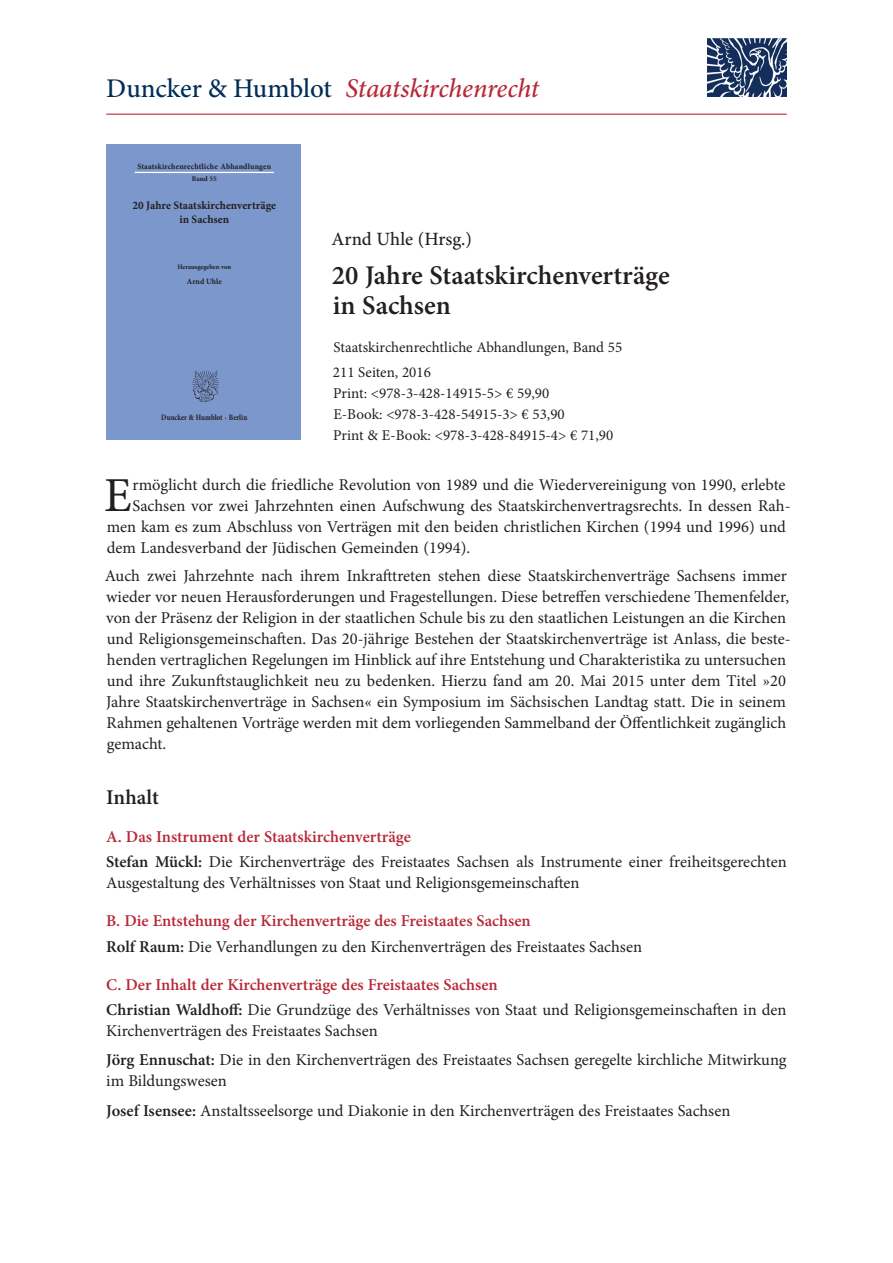
<style>
.page{position:relative;width:893px;height:1263px;background:#fff}
.page>*{position:absolute;margin:0;border:0;box-sizing:border-box;transform-origin:0 0}
.t1{font:48.75px "Minion Pro";color:#231f20}
.t2{font:600 27px/30px "Minion Pro";color:#231f20}
.t3{font:italic 500 27px "Minion Pro";letter-spacing:-.01em;color:#b72837}
.t4{font:600 21px "Minion Pro";color:#231f20}
.t5{font:500 18.75px "Minion Pro";letter-spacing:-.005em;color:#231f20}
.t6{font:16.5px/21px "Minion Pro";color:#231f20}
.t7{font:15px/21px "Minion Pro";color:#231f20}
.t8{font:700 11.4px/13.5px "Minion Pro";color:#231f20;text-align:center}
.t9{font:700 8.1px "Minion Pro";letter-spacing:-.005em;color:#231f20;scale:.86 1}
.t10{font:700 7.95px "Minion Pro";letter-spacing:.02em;color:#231f20}
.t11{font:700 7.95px "Minion Pro";color:#231f20}
.t12{font:700 7.2px "Minion Pro";color:#231f20}
.t13{font:700 6.75px "Minion Pro";letter-spacing:-.01em;color:#231f20}
.s1{font-style:normal;color:#002d56}
.s2{font-weight:600;color:#b72837}
.s3{font-weight:600}
</style>
<div class="page">
<div style="left:106px;top:145px;width:195px;height:295px;background:#7c97cc"></div>
<hr style="left:135px;top:172px;width:139px;height:1px;background:#fff">
<img style="left:192px;top:370px;width:27px;height:32px">
<img style="left:707px;top:38px;width:79px;height:59px">
<hr style="left:106px;top:114px;width:681px;height:1px;background:#b72837">
<h2 class="t3" style="left:106px;top:70px;width:434px"><span class="s1">Duncker &amp; Humblot</span> Staatskirchenrecht</h2>
<p class="t10" style="left:137px;top:161px;width:135px">Staatskirchenrechtliche Abhandlungen</p>
<p class="t12" style="left:192px;top:173px;width:26px">Band 55</p>
<p class="t8" style="left:133px;top:199px;width:145px">20 Jahre Staatskirchenverträge in Sachsen</p>
<p class="t13" style="left:177px;top:262px;width:55px">Herausgegeben von</p>
<p class="t11" style="left:187px;top:276px;width:36px">Arnd Uhle</p>
<p class="t9" style="left:161px;top:411px;width:102px">Duncker &amp; Humblot · Berlin</p>
<p class="t5" style="left:332px;top:226px;width:142px">Arnd Uhle (Hrsg.)</p>
<h2 class="t2" style="left:332px;top:260px;width:339px">20 Jahre Staatskirchenverträge in Sachsen</h2>
<p class="t7" style="left:333px;top:334px;width:291px;line-height:25.2px">Staatskirchenrechtliche Abhandlungen, Band 55<br>211 Seiten, 2016</p>
<p class="t7" style="left:333px;top:383px;width:282px">Print: &lt;978-3-428-14915-5&gt; € 59,90<br>E-Book: &lt;978-3-428-54915-3&gt; € 53,90<br>Print &amp; E-Book: &lt;978-3-428-84915-4&gt; € 71,90</p>
<h1 class="t1" style="left:104px;top:463px;width:29px">E</h1>
<p class="t6" style="left:132px;top:474px;width:655px">rmöglicht durch die friedliche Revolution von 1989 und die Wiedervereinigung von 1990, erlebte</p>
<p class="t6" style="left:133px;top:495px;width:660px">Sachsen vor zwei Jahrzehnten einen Aufschwung des Staatskirchenvertragsrechts. In dessen Rah-</p>
<p class="t6" style="left:107px;top:516px;width:681px">men kam es zum Abschluss von Verträgen mit den beiden christlichen Kirchen (1994 und 1996) und</p>
<p class="t6" style="left:107px;top:537px;width:365px">dem Landesverband der Jüdischen Gemeinden (1994).</p>
<p class="t6" style="left:105px;top:565px;width:687px">Auch zwei Jahrzehnte nach ihrem Inkrafttreten stehen diese Staatskirchenverträge Sachsens immer wieder vor neuen Herausforderungen und Fragestellungen. Diese betreffen verschiedene Themenfelder, von der Präsenz der Religion in der staatlichen Schule bis zu den staatlichen Leistungen an die Kirchen und Religionsgemeinschaften. Das 20-jährige Bestehen der Staatskirchenverträge ist Anlass, die beste&shy;henden vertraglichen Regelungen im Hinblick auf ihre Entstehung und Charakteristika zu untersuchen und ihre Zukunftstauglichkeit neu zu bedenken. Hierzu fand am 20. Mai 2015 unter dem Titel »20<br>Jahre Staatskirchenverträge in Sachsen« ein Symposium im Sächsischen Landtag statt. Die in seinem Rahmen gehaltenen Vorträge werden mit dem vorliegenden Sammelband der Öffentlichkeit zugänglich gemacht.</p>
<p class="t4" style="left:106px;top:783px;width:54px">Inhalt</p>
<p class="t6" style="left:106px;top:824px;width:682px;line-height:25.2px"><span class="s2">A. Das Instrument der Staatskirchenverträge<br></span><span class="s3">Stefan Mückl:</span> Die Kirchenverträge des Freistaates Sachsen als Instrumente einer freiheitsgerechten</p>
<p class="t6" style="left:106px;top:873px;width:475px">Ausgestaltung des Verhältnisses von Staat und Religionsgemeinschaften</p>
<p class="t6" style="left:106px;top:908px;width:537px;line-height:25.2px"><span class="s2">B. Die Entstehung der Kirchenverträge des Freistaates Sachsen<br></span><span class="s3">Rolf Raum:</span> Die Verhandlungen zu den Kirchenverträgen des Freistaates Sachsen</p>
<p class="t6" style="left:106px;top:972px;width:682px;line-height:25.2px"><span class="s2">C. Der Inhalt der Kirchenverträge des Freistaates Sachsen<br></span><span class="s3">Christian Waldhoff:</span> Die Grundzüge des Verhältnisses von Staat und Religionsgemeinschaften in den</p>
<p class="t6" style="left:106px;top:1016px;width:682px;line-height:29.5px">Kirchenverträgen des Freistaates Sachsen<br><span class="s3">Jörg Ennuschat:</span> Die in den Kirchenverträgen des Freistaates Sachsen geregelte kirchliche Mitwirkung</p>
<p class="t6" style="left:106px;top:1066px;width:626px;line-height:29.5px">im Bildungswesen<br><span class="s3">Josef Isensee:</span> Anstaltsseelsorge und Diakonie in den Kirchenverträgen des Freistaates Sachsen</p>
</div>
